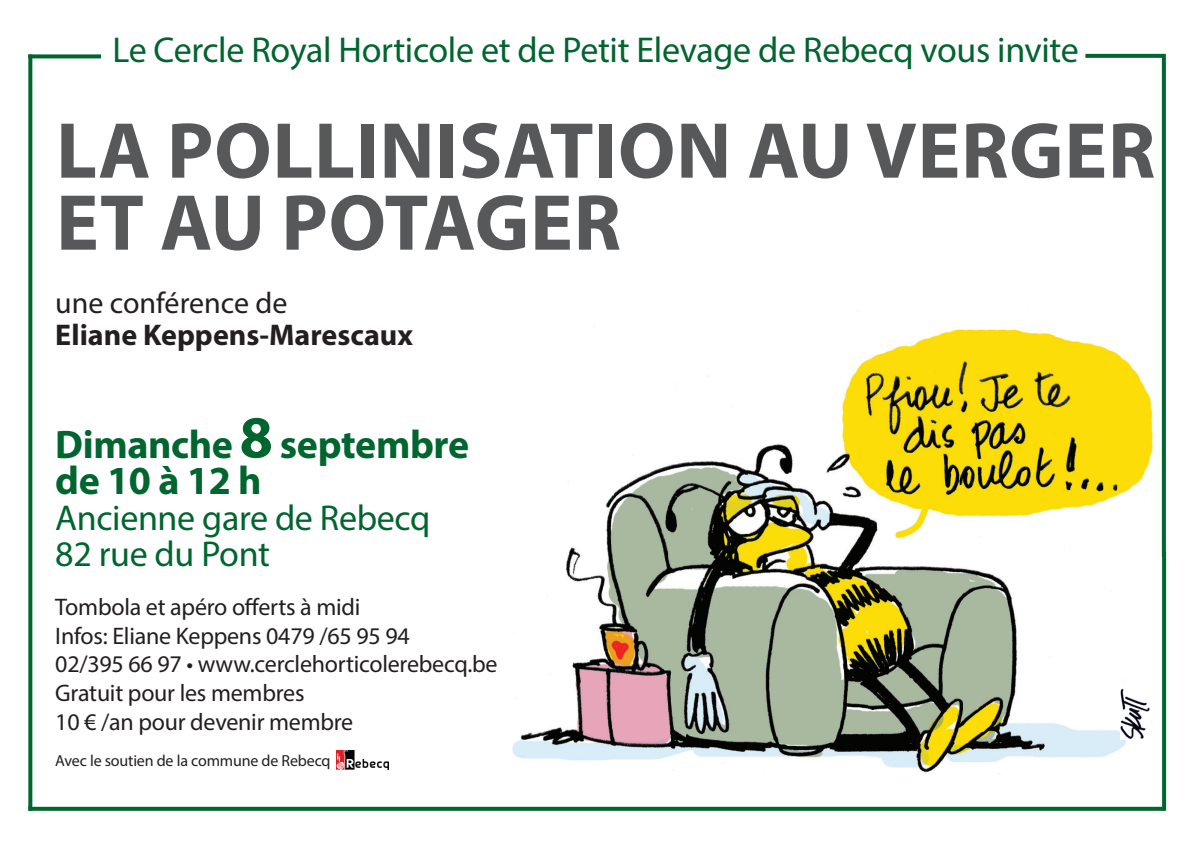
<style>
.page{position:relative;width:1191px;height:842px;background:#fff}
.page>*{position:absolute;margin:0;border:0;box-sizing:border-box;transform-origin:0 0}
.t1{font:700 80px/72px "Myriad Pro";letter-spacing:.01em;color:#57585a}
.t2{font:700 40px/36px "Myriad Pro";letter-spacing:-.01em;color:#00652e}
.t3{font:36px/36px "Myriad Pro";letter-spacing:-.01em;color:#00652e}
.t4{font:700 30px "Myriad Pro";color:#231f20}
.t5{font:30px "Myriad Pro";color:#231f20}
.t6{font:24px/28.8px "Myriad Pro";letter-spacing:-.01em;color:#231f20}
.t7{font:16px "Myriad Pro";letter-spacing:-.01em;color:#231f20}
.s1{font-size:60px}
</style>
<div class="page">
<img style="left:512px;top:310px;width:641px;height:465px">
<svg style="left:28px;top:58px;width:4px;height:749px;fill:#00652e"></svg>
<svg style="left:1161px;top:54px;width:4px;height:503px;fill:#00652e"></svg>
<svg style="left:1162px;top:552px;width:4px;height:259px"></svg>
<svg style="left:28px;top:807px;width:1134px;height:4px;fill:#00652e"></svg>
<svg style="left:1085px;top:54px;width:77px;height:4px"></svg>
<svg style="left:28px;top:54px;width:73px;height:4px"></svg>
<img style="left:1120px;top:689px;width:29px;height:50px">
<img style="left:336px;top:751px;width:53px;height:18px">
<h3 class="t3" style="left:113px;top:32px;width:967px">Le Cercle Royal Horticole et de Petit Elevage de Rebecq vous invite</h3>
<h1 class="t1" style="left:56px;top:112px;width:1100px">La pollinisation au verger et au potager</h1>
<p class="t5" style="left:55px;top:284px;width:234px">une conférence de</p>
<p class="t4" style="left:55px;top:315px;width:359px">Eliane Keppens-Marescaux</p>
<h2 class="t2" style="left:55px;top:425px;width:415px">Dimanche <span class="s1">8</span> septembre de 10 à 12 h</h2>
<h3 class="t3" style="left:55px;top:499px;width:376px">Ancienne gare de Rebecq<br>82 rue du Pont</h3>
<p class="t6" style="left:55px;top:592px;width:444px">Tombola et apéro offerts à midi<br>Infos: Eliane Keppens 0479 /65 95 94<br>02/395 66 97 • www.cerclehorticolerebecq.be<br>Gratuit pour les membres<br>10 € /an pour devenir membre</p>
<p class="t7" style="left:55px;top:751px;width:277px">Avec le soutien de la commune de Rebecq</p>
</div>
